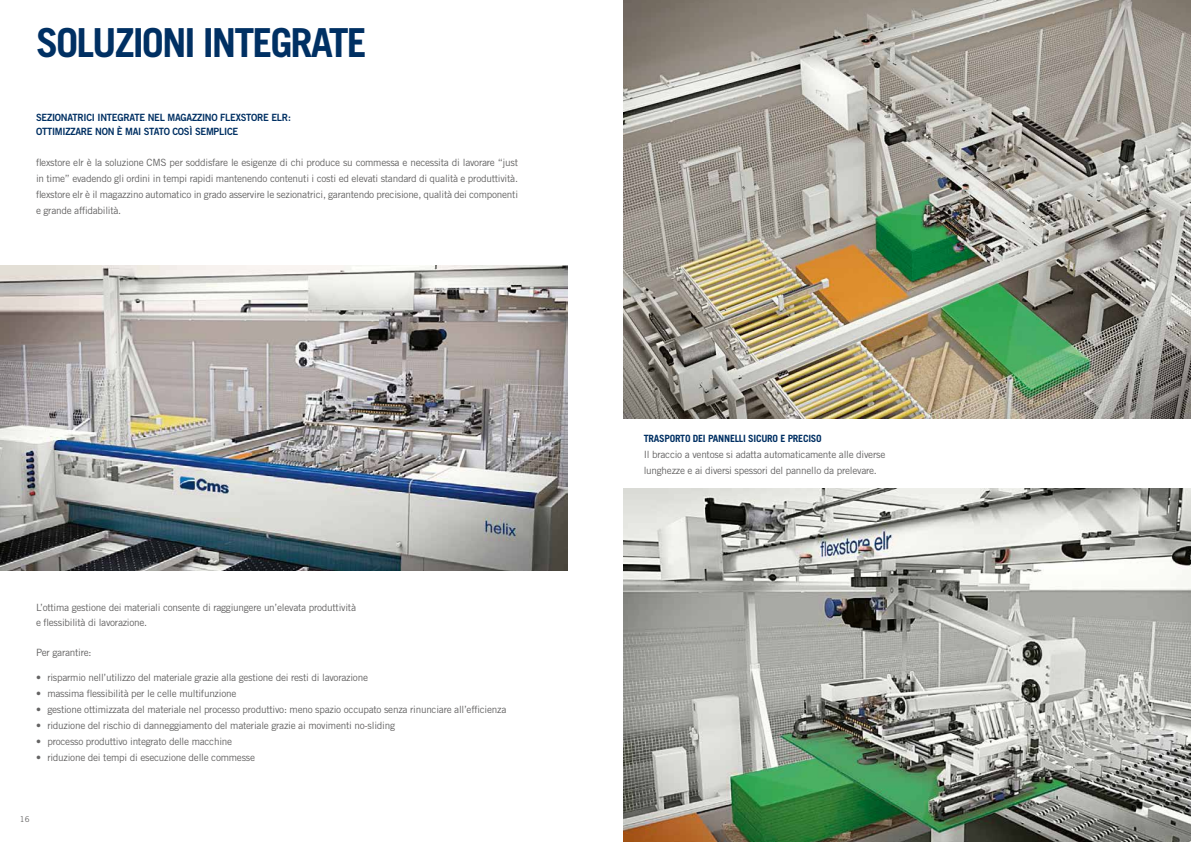
<style>
.page{position:relative;width:1191px;height:842px;background:#fff}
.page>*{position:absolute;margin:0;border:0;box-sizing:border-box;transform-origin:0 0}
.t1{font:700 40px "Trade Gothic LT Std";letter-spacing:-.05em;color:#003063}
.t2{font:10px/16px "Trade Gothic LT Std";letter-spacing:-.025em;color:#646363}
.t3{font:10px/14.4px "Trade Gothic LT Std Bd 2";letter-spacing:-.025em;color:#003063;scale:.94 1}
.t4{font:700 10px "Trade Gothic LT Std";letter-spacing:-.025em;color:#003063}
.t5{font:8px "Trade Gothic LT Std";color:#646363}
</style>
<div class="page">
<img style="left:624px;top:0;width:567px;height:418px">
<img style="left:624px;top:489px;width:567px;height:353px">
<img style="left:0;top:266px;width:567px;height:305px">
<h1 class="t1" style="left:36px;top:18px;width:332px">SOLUZIONI INTEGRATE</h1>
<p class="t3" style="left:36px;top:110px;width:273px">SEZIONATRICI INTEGRATE NEL MAGAZZINO FLEXSTORE ELR:<br>OTTIMIZZARE NON È MAI STATO COSÌ SEMPLICE</p>
<p class="t2" style="left:36px;top:154px;width:483px;text-align:justify">flexstore elr è la soluzione CMS per soddisfare le esigenze di chi produce su commessa e necessita di lavorare “just in time” evadendo gli ordini in tempi rapidi mantenendo contenuti i costi ed elevati standard di qualità e produttività. flexstore elr è il magazzino automatico in grado asservire le sezionatrici, garantendo precisione, qualità dei componenti e grande affidabilità.</p>
<p class="t2" style="left:36px;top:600px;width:321px;line-height:15px">L’ottima gestione dei materiali consente di raggiungere un’elevata produttività e flessibilità di lavorazione.</p>
<p class="t2" style="left:36px;top:644px;width:57px">Per garantire:</p>
<p class="t2" style="left:36px;top:669px;width:333px">• risparmio nell’utilizzo del materiale grazie alla gestione dei resti di lavorazione</p>
<p class="t2" style="left:36px;top:685px;width:202px">• massima flessibilità per le celle multifunzione</p>
<p class="t2" style="left:36px;top:701px;width:472px">• gestione ottimizzata del materiale nel processo produttivo: meno spazio occupato senza rinunciare all’efficienza</p>
<p class="t2" style="left:36px;top:717px;width:360px">• riduzione del rischio di danneggiamento del materiale grazie ai movimenti no-sliding</p>
<p class="t2" style="left:36px;top:733px;width:198px">• processo produttivo integrato delle macchine</p>
<p class="t2" style="left:36px;top:749px;width:221px">• riduzione dei tempi di esecuzione delle commesse</p>
<p class="t5" style="left:20px;top:814px;width:11px">16</p>
<p class="t4" style="left:643px;top:432px;width:180px">TRASPORTO DEI PANNELLI SICURO E PRECISO</p>
<p class="t2" style="left:643px;top:446px;width:243px">Il braccio a ventose si adatta automaticamente alle diverse lunghezze e ai diversi spessori del pannello da prelevare.</p>
</div>
